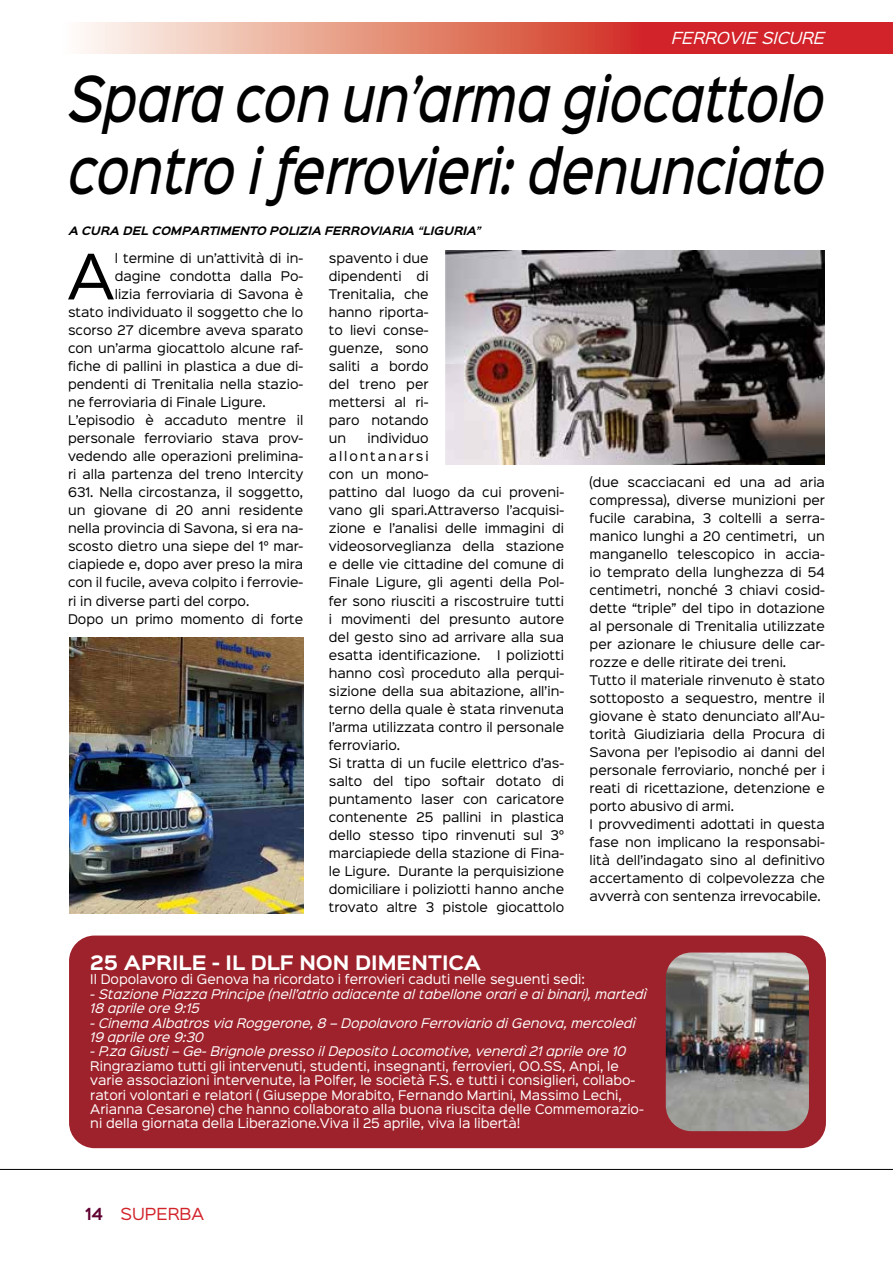
<style>
.page{position:relative;width:893px;height:1263px;background:#fff}
.page>*{position:absolute;margin:0;border:0;box-sizing:border-box;transform-origin:0 0}
.t1{font:italic 500 57px/72px "Sinkin Sans 500";letter-spacing:-.005em;color:#000;scale:.8 1}
.t2{font:56.4px "Sinkin Sans 400";color:#000}
.t3{font:700 18px "Sinkin Sans 700";color:#fff}
.t4{font:italic 15px "Sinkin Sans 400";color:#fff}
.t5{font:15px "Sinkin Sans 400";color:#d2232a}
.t6{font:12px/18px "Sinkin Sans 400";color:#000}
.t7{font:12px/14.4px "Sinkin Sans 400";color:#fff}
.t8{font:italic 12px/14.4px "Sinkin Sans 400";color:#fff}
.t9{font:italic 700 10.5px "Sinkin Sans 700";color:#000}
.s1{font-family:"Sinkin Sans 600";font-weight:600;color:#600032}
</style>
<div class="page">
<hr style="left:0;top:1169px;width:893px;height:1px;background:#000">
<svg style="left:80px;top:22px;width:813px;height:31px;background:#e07369"></svg>
<img style="left:446px;top:250px;width:379px;height:214px">
<img style="left:69px;top:638px;width:234px;height:276px">
<div style="left:69px;top:935px;width:757px;height:213px;background:#9e222b;border-radius:26px"></div>
<img style="left:666px;top:952px;width:143px;height:179px">
<p class="t4" style="left:672px;top:25px;width:154px">FERROVIE SICURE</p>
<h1 class="t1" style="left:68px;top:58px;width:948px">Spara con un’arma giocattolo contro i ferrovieri: denunciato</h1>
<p class="t9" style="left:69px;top:225px;width:414px">A CURA DEL COMPARTIMENTO POLIZIA FERROVIARIA “LIGURIA”</p>
<h2 class="t2" style="left:67px;top:229px;width:49px">A</h2>
<p class="t6" style="left:115px;top:249px;width:190px">l termine di un’attività di in-</p>
<p class="t6" style="left:329px;top:249px;width:101px">spavento i due dipendenti</p>
<p class="t6" style="left:115px;top:267px;width:190px">dagine condotta dalla Po-</p>
<p class="t6" style="left:115px;top:285px;width:190px">lizia ferroviaria di Savona è</p>
<p class="t6" style="left:68px;top:303px;width:237px">stato individuato il soggetto che lo</p>
<p class="t6" style="left:68px;top:321px;width:237px">scorso 27 dicembre aveva sparato</p>
<p class="t6" style="left:68px;top:339px;width:237px">con un’arma giocattolo alcune raf-</p>
<p class="t6" style="left:68px;top:357px;width:237px">fiche di pallini in plastica a due di-</p>
<p class="t6" style="left:68px;top:375px;width:237px">pendenti di Trenitalia nella stazio-</p>
<p class="t6" style="left:68px;top:393px;width:199px">ne ferroviaria di Finale Ligure.</p>
<p class="t6" style="left:68px;top:411px;width:237px">L’episodio è accaduto mentre il</p>
<p class="t6" style="left:68px;top:429px;width:237px">personale ferroviario stava prov-</p>
<p class="t6" style="left:68px;top:447px;width:237px">vedendo alle operazioni prelimina-</p>
<p class="t6" style="left:68px;top:465px;width:237px">ri alla partenza del treno Intercity</p>
<p class="t6" style="left:68px;top:483px;width:237px">631. Nella circostanza, il soggetto,</p>
<p class="t6" style="left:68px;top:501px;width:237px">un giovane di 20 anni residente</p>
<p class="t6" style="left:68px;top:519px;width:237px">nella provincia di Savona, si era na-</p>
<p class="t6" style="left:68px;top:537px;width:237px">scosto dietro una siepe del 1° mar-</p>
<p class="t6" style="left:68px;top:555px;width:237px">ciapiede e, dopo aver preso la mira</p>
<p class="t6" style="left:68px;top:573px;width:237px">con il fucile, aveva colpito i ferrovie-</p>
<p class="t6" style="left:68px;top:591px;width:183px">ri in diverse parti del corpo.</p>
<p class="t6" style="left:68px;top:609px;width:237px">Dopo un primo momento di forte</p>
<p class="t6" style="left:329px;top:267px;width:101px;text-align:justify;text-indent:88px">di Trenitalia, che hanno riporta&shy;to lievi conse&shy;guenze, sono saliti a bordo del treno per mettersi al ri&shy;paro notando un</p>
<p class="t6" style="left:329px;top:429px;width:237px;text-indent:39px">individuo<br>allontanarsi<br>con un mono-<br>pattino dal luogo da cui proveni&shy;vano gli spari.Attraverso l’acquisi&shy;zione e l’analisi delle immagini di videosorveglianza della stazione e delle vie cittadine del comune di<br>Finale Ligure, gli agenti della Pol&shy;fer sono riusciti a riscostruire tutti i movimenti del presunto autore del gesto sino ad arrivare alla sua esatta identificazione.</p>
<p class="t6" style="left:590px;top:472px;width:237px">(due scacciacani ed una ad aria compressa), diverse munizioni per fucile carabina, 3 coltelli a serra&shy;manico lunghi a 20 centimetri, un manganello telescopico in accia&shy;io temprato della lunghezza di 54 centimetri, nonché 3 chiavi cosid&shy;dette “triple” del tipo in dotazione al personale di Trenitalia utilizzate per azionare le chiusure delle car&shy;rozze e delle ritirate dei treni.<br>Tutto il materiale rinvenuto è stato sottoposto a sequestro, mentre il giovane è stato denunciato all’Au&shy;torità Giudiziaria della Procura di Savona per l’episodio ai danni del personale ferroviario, nonché per i reati di ricettazione, detenzione e porto abusivo di armi.<br>I provvedimenti adottati in questa fase non implicano la responsabi&shy;lità dell’indagato sino al definitivo accertamento di colpevolezza che avverrà con sentenza irrevocabile.</p>
<p class="t6" style="left:329px;top:645px;width:237px;text-indent:168px">I poliziotti hanno così proceduto alla perqui&shy;sizione della sua abitazione, all’in&shy;terno della quale è stata rinvenuta l’arma utilizzata contro il personale ferroviario.<br>Si tratta di un fucile elettrico d’as&shy;salto del tipo softair dotato di puntamento laser con caricatore contenente 25 pallini in plastica dello stesso tipo rinvenuti sul 3° marciapiede della stazione di Fina&shy;le Ligure. Durante la perquisizione domiciliare i poliziotti hanno anche trovato altre 3 pistole giocattolo</p>
<h3 class="t3" style="left:90px;top:953px;width:392px">25 APRILE - IL DLF NON DIMENTICA</h3>
<p class="t7" style="left:90px;top:971px;width:496px">Il Dopolavoro di Genova ha ricordato i ferrovieri caduti nelle seguenti sedi:</p>
<p class="t8" style="left:90px;top:986px;width:558px">- Stazione Piazza Principe (nell’atrio adiacente al tabellone orari e ai binari), martedì<br>18 aprile ore 9:15</p>
<p class="t8" style="left:90px;top:1014px;width:547px">- Cinema Albatros via Roggerone, 8 – Dopolavoro Ferroviario di Genova, mercoledì<br>19 aprile ore 9:30</p>
<p class="t8" style="left:90px;top:1043px;width:537px">- P.za Giusti – Ge- Brignole presso il Deposito Locomotive, venerdì 21 aprile ore 10</p>
<p class="t7" style="left:90px;top:1058px;width:555px">Ringraziamo tutti gli intervenuti, studenti, insegnanti, ferrovieri, OO.SS, Anpi, le varie associazioni intervenute, la Polfer, le società F.S. e tutti i consiglieri, collabo&shy;ratori volontari e relatori ( Giuseppe Morabito, Fernando Martini, Massimo Lechi, Arianna Cesarone) che hanno collaborato alla buona riuscita delle Commemorazio&shy;ni della giornata della Liberazione.Viva il 25 aprile, viva la libertà!</p>
<p class="t5" style="left:85px;top:1202px;width:121px"><span class="s1">14</span> SUPERBA</p>
</div>
